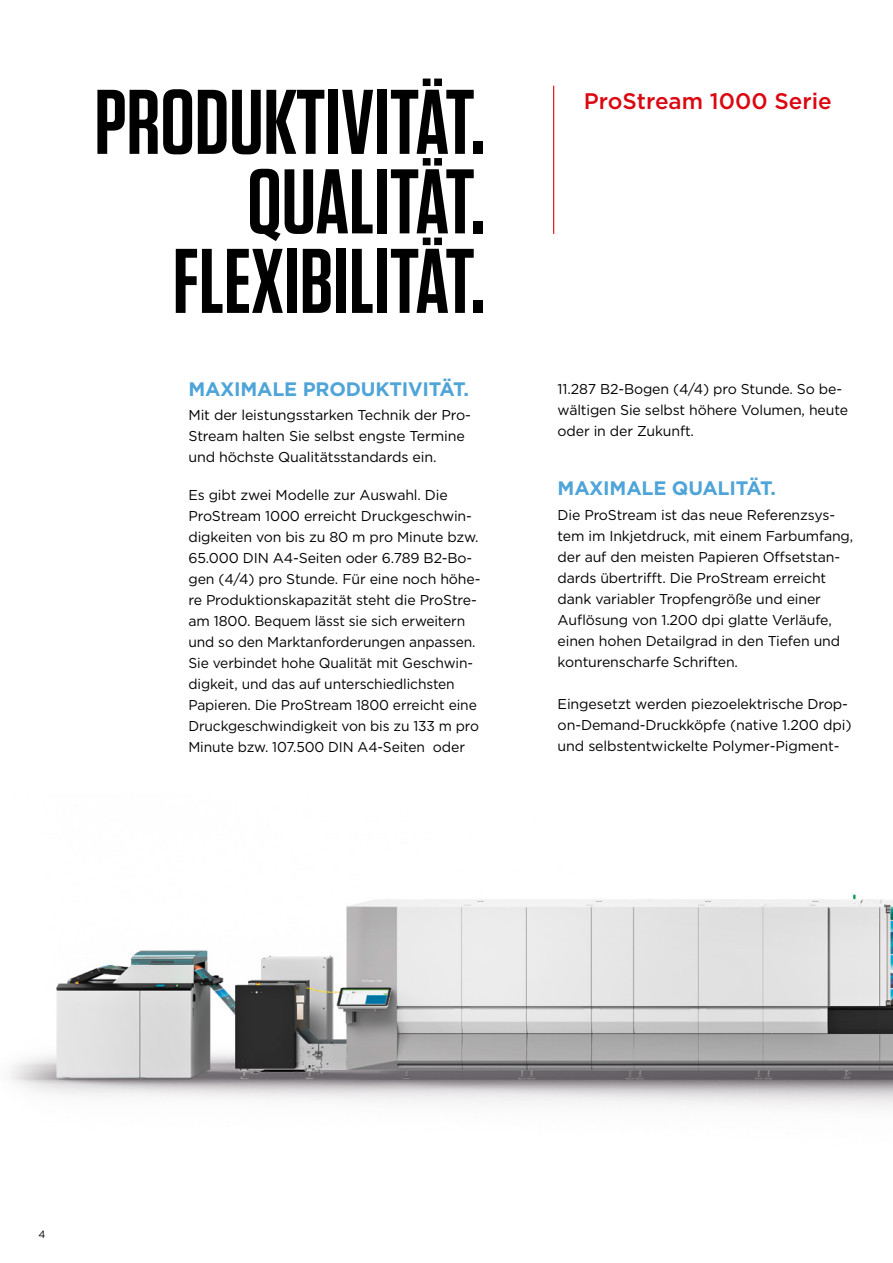
<style>
.page{position:relative;width:893px;height:1263px;background:#fff}
.page>*{position:absolute;margin:0;border:0;box-sizing:border-box;transform-origin:0 0}
.t1{font:600 91.5px/79.5px "Tungsten";color:#000;text-align:right}
.t2{font:500 22.5px "Gotham";color:#db0812}
.t3{font:700 19.5px "Gotham";letter-spacing:-.01em;color:#4fa4d8}
.t4{font:14.25px/21px "Gotham";letter-spacing:-.01em;color:#000}
.t5{font:10.5px "Gotham";color:#000}
</style>
<div class="page">
<img style="left:10px;top:894px;width:883px;height:214px">
<hr style="left:553px;top:86px;width:1px;height:148px;background:#db0812">
<h1 class="t1" style="left:95px;top:84px;width:392px">PRODUKTIVITÄT.<br>QUALITÄT.<br>FLEXIBILITÄT.</h1>
<h3 class="t3" style="left:188px;top:376px;width:282px">MAXIMALE PRODUKTIVITÄT.</h3>
<p class="t4" style="left:188px;top:404px;width:284px">Mit der leistungsstarken Technik der Pro-<br>Stream halten Sie selbst engste Termine und höchste Qualitätsstandards ein.</p>
<p class="t4" style="left:188px;top:484px;width:293px">Es gibt zwei Modelle zur Auswahl. Die ProStream 1000 erreicht Druckgeschwin&shy;digkeiten von bis zu 80 m pro Minute bzw.<br>65.000 DIN A4-Seiten oder 6.789 B2-Bo&shy;gen (4/4) pro Stunde. Für eine noch höhe&shy;re Produktionskapazität steht die ProStre&shy;am 1800. Bequem lässt sie sich erweitern und so den Marktanforderungen anpassen.<br>Sie verbindet hohe Qualität mit Geschwin&shy;digkeit, und das auf unterschiedlichsten Papieren. Die ProStream 1800 erreicht eine Druckgeschwindigkeit von bis zu 133 m pro Minute bzw. 107.500 DIN A4-Seiten oder</p>
<h2 class="t2" style="left:584px;top:87px;width:249px">ProStream 1000 Serie</h2>
<p class="t4" style="left:558px;top:378px;width:292px">11.287 B2-Bogen (4/4) pro Stunde. So be&shy;wältigen Sie selbst höhere Volumen, heute oder in der Zukunft.</p>
<h3 class="t3" style="left:558px;top:475px;width:220px">MAXIMALE QUALITÄT.</h3>
<p class="t4" style="left:558px;top:504px;width:297px">Die ProStream ist das neue Referenzsys&shy;tem im Inkjetdruck, mit einem Farbumfang, der auf den meisten Papieren Offsetstan&shy;dards übertrifft. Die ProStream erreicht dank variabler Tropfengröße und einer Auflösung von 1.200 dpi glatte Verläufe, einen hohen Detailgrad in den Tiefen und konturenscharfe Schriften.</p>
<p class="t4" style="left:558px;top:693px;width:295px">Eingesetzt werden piezoelektrische Drop&shy;on-Demand-Druckköpfe (native 1.200 dpi) und selbstentwickelte Polymer-Pigment-</p>
<p class="t5" style="left:39px;top:1228px;width:9px">4</p>
</div>
